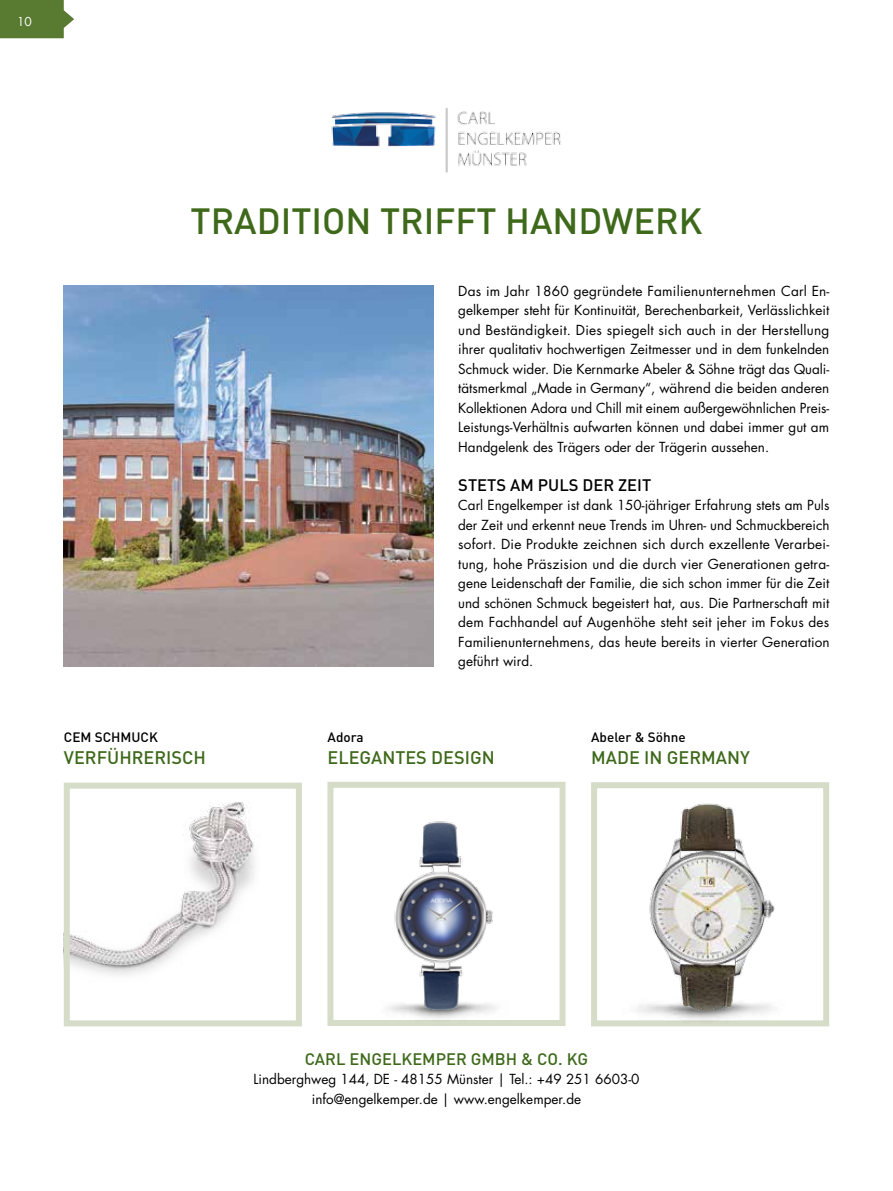
<style>
.page{position:relative;width:893px;height:1191px;background:#fff}
.page>*{position:absolute;margin:0;border:0;box-sizing:border-box;transform-origin:0 0}
.t1{font:500 36px "DIN Pro";color:#3e691a}
.t2{font:500 18px "DIN Pro";color:#3e691a}
.t3{font:500 16.5px "DIN Pro";color:#3e691a}
.t4{font:500 16.5px "DIN Pro";color:#000}
.t5{font:13.5px/19.5px "Futura LT";color:#000;text-align:justify}
.t6{font:500 13.5px "DIN Pro";color:#000}
.t7{font:12px "Futura LT";color:#fff}
</style>
<div class="page">
<svg style="left:0;top:0;width:74px;height:38px;background:#6a8846"></svg>
<img style="left:71px;top:802px;width:183px;height:173px">
<div style="left:591px;top:782px;width:238px;height:244px;border:6px solid #d5ddc9"></div>
<img style="left:64px;top:285px;width:370px;height:381px">
<div style="left:64px;top:782px;width:238px;height:244px;border:6px solid #d5ddc9"></div>
<div style="left:327px;top:782px;width:239px;height:244px;background:#fff;border:6px solid #d5ddc9"></div>
<img style="left:355px;top:1009px;width:182px;height:17px">
<img style="left:595px;top:982px;width:229px;height:45px">
<img style="left:331px;top:108px;width:230px;height:65px">
<img style="left:645px;top:803px;width:130px;height:207px">
<img style="left:386px;top:821px;width:111px;height:188px">
<p class="t7" style="left:17px;top:14px;width:16px">10</p>
<h1 class="t1" style="left:191px;top:198px;width:513px">TRADITION TRIFFT HANDWERK</h1>
<p class="t6" style="left:64px;top:728px;width:96px">CEM SCHMUCK</p>
<h2 class="t2" style="left:64px;top:746px;width:144px">VERFÜHRERISCH</h2>
<p class="t5" style="left:458px;top:281px;width:373px">Das im Jahr 1860 gegründete Familienunternehmen Carl En&shy;gelkemper steht für Kontinuität, Berechenbarkeit, Verlässlichkeit und Beständigkeit. Dies spiegelt sich auch in der Herstellung ihrer qualitativ hochwertigen Zeitmesser und in dem funkelnden Schmuck wider. Die Kernmarke Abeler &amp; Söhne trägt das Quali&shy;tätsmerkmal „Made in Germany“, während die beiden anderen Kollektionen Adora und Chill mit einem außergewöhnlichen Preis-Leistungs-Verhältnis aufwarten können und dabei immer gut am Handgelenk des Trägers oder der Trägerin aussehen.</p>
<p class="t4" style="left:458px;top:474px;width:195px">STETS AM PULS DER ZEIT</p>
<p class="t5" style="left:458px;top:495px;width:373px">Carl Engelkemper ist dank 150-jähriger Erfahrung stets am Puls der Zeit und erkennt neue Trends im Uhren- und Schmuckbereich sofort. Die Produkte zeichnen sich durch exzellente Verarbei&shy;tung, hohe Präszision und die durch vier Generationen getra&shy;gene Leidenschaft der Familie, die sich schon immer für die Zeit und schönen Schmuck begeistert hat, aus. Die Partnerschaft mit dem Fachhandel auf Augenhöhe steht seit jeher im Fokus des Familienunternehmens, das heute bereits in vierter Generation geführt wird.</p>
<p class="t6" style="left:328px;top:728px;width:38px">Adora</p>
<h2 class="t2" style="left:328px;top:746px;width:169px">ELEGANTES DESIGN</h2>
<p class="t6" style="left:591px;top:728px;width:96px">Abeler &amp; Söhne</p>
<h2 class="t2" style="left:591px;top:746px;width:160px">MADE IN GERMANY</h2>
<p class="t3" style="left:305px;top:1048px;width:285px">CARL ENGELKEMPER GMBH &amp; CO. KG</p>
<p class="t5" style="left:253px;top:1069px;width:387px;text-align:center">Lindberghweg 144, DE - 48155 Münster | Tel.: +49 251 6603-0 info@engelkemper.de | www.engelkemper.de</p>
</div>
